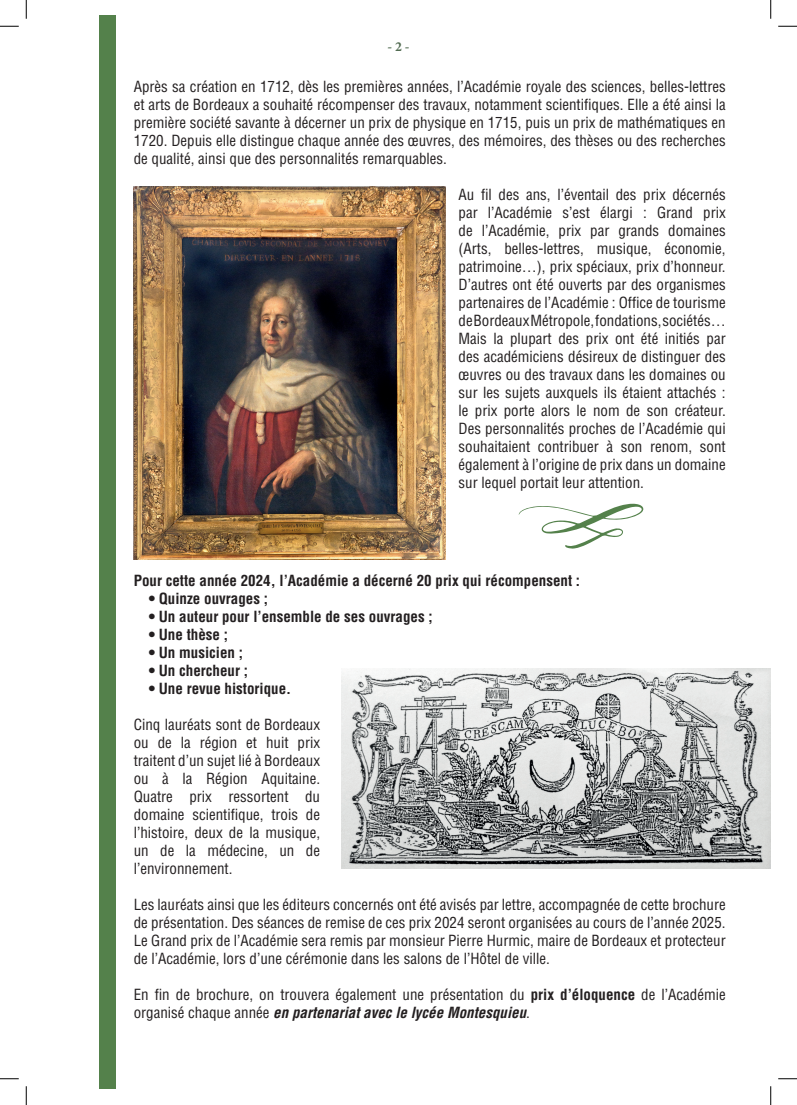
<style>
.page{position:relative;width:797px;height:1105px;background:#fff}
.page>*{position:absolute;margin:0;border:0;box-sizing:border-box;transform-origin:0 0}
.t1{font:condensed 15px/18px "Helvetica LT Std";color:#231f20;text-align:justify}
.t2{font:700 condensed 15px "Helvetica LT Std";color:#231f20}
.t3{font:700 13.75px "Minion Pro";color:#516b51}
.s1{font-weight:700}
.s2{font-weight:700;font-style:italic}
</style>
<div class="page">
<div style="left:100px;top:16px;width:16px;height:1073px;background:#54814b"></div>
<svg style="left:518px;top:504px;width:126px;height:45px"></svg>
<img style="left:134px;top:187px;width:311px;height:373px">
<img style="left:341px;top:669px;width:429px;height:199px">
<svg style="left:0;top:25px;width:19px;height:2px"></svg>
<svg style="left:778px;top:25px;width:19px;height:2px"></svg>
<svg style="left:0;top:1078px;width:19px;height:1px"></svg>
<svg style="left:778px;top:1078px;width:19px;height:1px"></svg>
<svg style="left:25px;top:0;width:2px;height:19px"></svg>
<svg style="left:25px;top:1086px;width:2px;height:19px"></svg>
<svg style="left:770px;top:0;width:1px;height:19px"></svg>
<svg style="left:770px;top:1086px;width:1px;height:19px"></svg>
<p class="t3" style="left:387px;top:37px;width:24px">- 2 -</p>
<p class="t1" style="left:134px;top:77px;width:593px">Après sa création en 1712, dès les premières années, l’Académie royale des sciences, belles-lettres et arts de Bordeaux a souhaité récompenser des travaux, notamment scientifiques. Elle a été ainsi la première société savante à décerner un prix de physique en 1715, puis un prix de mathématiques en 1720. Depuis elle distingue chaque année des œuvres, des mémoires, des thèses ou des recherches de qualité, ainsi que des personnalités remarquables.</p>
<p class="t1" style="left:458px;top:185px;width:269px">Au fil des ans, l’éventail des prix décernés par l’Académie s’est élargi : Grand prix de l’Académie, prix par grands domaines (Arts, belles-lettres, musique, économie, patrimoine…), prix spéciaux, prix d’honneur.<br>D’autres ont été ouverts par des organismes partenaires de l’Académie : Office de tourisme de Bordeaux Métropole, fondations, sociétés… Mais la plupart des prix ont été initiés par des académiciens désireux de distinguer des œuvres ou des travaux dans les domaines ou sur les sujets auxquels ils étaient attachés : le prix porte alors le nom de son créateur.<br>Des personnalités proches de l’Académie qui souhaitaient contribuer à son renom, sont également à l’origine de prix dans un domaine sur lequel portait leur attention.</p>
<p class="t2" style="left:134px;top:571px;width:448px">Pour cette année 2024, l’Académie a décerné 20 prix qui récompensent :</p>
<p class="t2" style="left:149px;top:589px;width:121px">• Quinze ouvrages ;</p>
<p class="t2" style="left:149px;top:607px;width:285px">• Un auteur pour l’ensemble de ses ouvrages ;</p>
<p class="t2" style="left:149px;top:625px;width:81px">• Une thèse ;</p>
<p class="t2" style="left:149px;top:643px;width:96px">• Un musicien ;</p>
<p class="t2" style="left:149px;top:661px;width:101px">• Un chercheur ;</p>
<p class="t2" style="left:149px;top:679px;width:144px">• Une revue historique.</p>
<p class="t1" style="left:134px;top:716px;width:188px">Cinq lauréats sont de Bordeaux ou de la région et huit prix traitent d’un sujet lié à Bordeaux ou à la Région Aquitaine.<br>Quatre prix ressortent du domaine scientifique, trois de l’histoire, deux de la musique, un de la médecine, un de l’environnement.</p>
<p class="t1" style="left:134px;top:896px;width:593px">Les lauréats ainsi que les éditeurs concernés ont été avisés par lettre, accompagnée de cette brochure de présentation. Des séances de remise de ces prix 2024 seront organisées au cours de l’année 2025.<br>Le Grand prix de l’Académie sera remis par monsieur Pierre Hurmic, maire de Bordeaux et protecteur de l’Académie, lors d’une cérémonie dans les salons de l’Hôtel de ville.</p>
<p class="t1" style="left:134px;top:986px;width:593px">En fin de brochure, on trouvera également une présentation du <span class="s1">prix d’éloquence</span> de l’Académie organisé chaque année <span class="s2">en partenariat avec le lycée Montesquieu</span>.</p>
</div>
